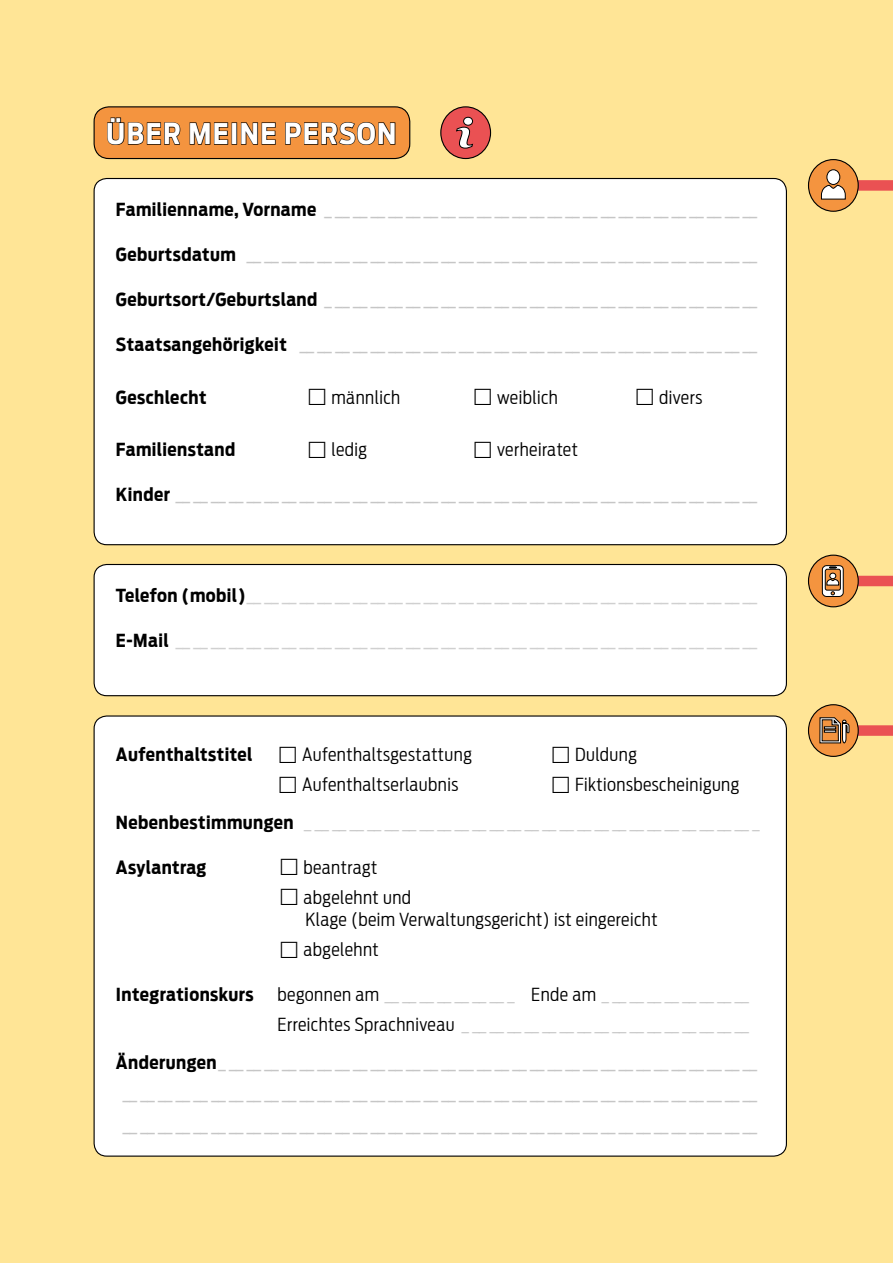
<style>
.page{position:relative;width:893px;height:1263px;background:#ffe596}
.page>*{position:absolute;margin:0;border:0;box-sizing:border-box;transform-origin:0 0}
.t1{font:700 28.5px "Antenna Cond";letter-spacing:.05em;color:#fff}
.t2{font:500 18px/31.5px "Antenna Cond";color:#c6c6c6}
.t3{font:300 18px/37.5px "Antenna Cond";letter-spacing:.025em;color:#c6c6c6}
.t4{font:300 18px/30px "Antenna Cond";letter-spacing:.025em;color:#000}
.t5{font:500 18px "Antenna Cond";color:#d0d0d0}
.t6{font:700 18px "Antenna Cond";letter-spacing:.025em;color:#000}
.s1{font-weight:700;color:#000}
.s2{color:#000}
</style>
<div class="page">
<div style="left:94px;top:178px;width:692px;height:367px;background:#fff;border-radius:13px"></div>
<div style="left:845px;top:180px;width:48px;height:11px;background:#ea5153"></div>
<div style="left:841px;top:576px;width:52px;height:10px;background:#ea5153"></div>
<div style="left:94px;top:716px;width:692px;height:440px;background:#fff;border-radius:13px"></div>
<div style="left:94px;top:564px;width:692px;height:132px;background:#fff;border-radius:13px"></div>
<div style="left:94px;top:564px;width:693px;height:132px;border:1px solid #000;border-radius:13px"></div>
<div style="left:94px;top:107px;width:316px;height:52px;background:#f4943f;border-radius:15px"></div>
<div style="left:94px;top:106px;width:316px;height:53px;border:1px solid #000;border-radius:15px"></div>
<svg style="left:107px;top:117px;width:74px;height:28px"></svg>
<svg style="left:189px;top:122px;width:40px;height:23px"></svg>
<div style="left:231px;top:122px;width:6px;height:23px;border:1px solid #000"></div>
<svg style="left:240px;top:122px;width:36px;height:23px"></svg>
<svg style="left:285px;top:122px;width:111px;height:23px"></svg>
<div style="left:441px;top:107px;width:50px;height:52px;background:#ea5153;border-radius:50%"></div>
<div style="left:440px;top:106px;width:51px;height:53px;border:1px solid #000;border-radius:50%"></div>
<svg style="left:456px;top:117px;width:17px;height:32px"></svg>
<div style="left:808px;top:160px;width:50px;height:51px;background:#f4943f;border-radius:50%"></div>
<div style="left:808px;top:159px;width:51px;height:53px;border:1px solid #000;border-radius:50%"></div>
<svg style="left:821px;top:169px;width:25px;height:31px"></svg>
<div style="left:808px;top:555px;width:50px;height:52px;background:#f4943f;border-radius:50%"></div>
<div style="left:808px;top:555px;width:51px;height:52px;border:1px solid #000;border-radius:50%"></div>
<svg style="left:822px;top:565px;width:22px;height:32px"></svg>
<div style="left:856px;top:725px;width:37px;height:11px;background:#ea5153"></div>
<div style="left:808px;top:705px;width:50px;height:51px;background:#f4943f;border-radius:50%"></div>
<div style="left:808px;top:704px;width:51px;height:53px;border:1px solid #000;border-radius:50%"></div>
<svg style="left:819px;top:717px;width:31px;height:27px"></svg>
<h1 class="t1" style="left:106px;top:117px;width:292px">ÜBER MEINE PERSON</h1>
<p class="t2" style="left:116px;top:194px;width:643px"><span class="s1">Familienname, Vorname</span> __ __ __ __ __ __ __ __ __ __ __ __ __ __ __ __ __ __ __ __ __ __ __ __ _</p>
<p class="t2" style="left:116px;top:239px;width:135px"><span class="s1">Geburtsdatum</span> ___________________________________________________________</p>
<p class="t2" style="left:116px;top:284px;width:643px"><span class="s1">Geburtsort/Geburtsland</span> __ __ __ __ __ __ __ __ __ __ __ __ __ __ __ __ __ __ __ __ __ __ __ __ _</p>
<p class="t2" style="left:116px;top:329px;width:188px"><span class="s1">Staatsangehörigkeit</span> _____________________________________________________</p>
<p class="t6" style="left:116px;top:386px;width:92px">Geschlecht</p>
<p class="t4" style="left:332px;top:382px;width:70px">männlich</p>
<p class="t4" style="left:497px;top:382px;width:62px">weiblich</p>
<p class="t4" style="left:659px;top:382px;width:45px">divers</p>
<p class="t6" style="left:116px;top:439px;width:121px">Familienstand</p>
<p class="t4" style="left:332px;top:434px;width:37px">ledig</p>
<p class="t4" style="left:497px;top:434px;width:88px">verheiratet ☐</p>
<p class="t2" style="left:116px;top:479px;width:643px"><span class="s1">Kinder</span> _ __ __ __ __ __ __ __ __ __ __ __ __ __ __ __ __ __ __ __ __ __ __ __ __ __ __ __ __ __ __ __ __ _</p>
<p class="t5" style="left:116px;top:585px;width:643px"><span class="s1">Telefon (mobil)</span>_ __ __ __ __ __ __ __ __ __ __ __ __ __ __ __ __ __ __ __ __ __ __ __ __ __ __ __ __ _</p>
<p class="t5" style="left:116px;top:630px;width:64px"><span class="s1">E-Mail</span> ___________________________________________________________________</p>
<p class="t6" style="left:116px;top:744px;width:138px">Aufenthaltstitel</p>
<p class="t4" style="left:302px;top:739px;width:172px">Aufenthaltsgestattung</p>
<p class="t4" style="left:575px;top:739px;width:63px">Duldung</p>
<p class="t4" style="left:302px;top:769px;width:158px">Aufenthaltserlaubnis</p>
<p class="t3" style="left:116px;top:766px;width:645px;text-indent:459px"><span class="s2">Fiktionsbescheinigung<br></span><span class="s1">Nebenbestimmungen</span> __ __ __ __ __ __ __ __ __ __ __ __ __ __ __ __ __ __ __ __ __ __ __ __ __ __</p>
<p class="t6" style="left:116px;top:856px;width:92px">Asylantrag</p>
<p class="t4" style="left:304px;top:852px;width:109px">beantragt abgelehnt und</p>
<p class="t4" style="left:304px;top:904px;width:356px">Klage (beim Verwaltungsgericht) ist eingereicht abgelehnt</p>
<p class="t6" style="left:116px;top:984px;width:139px">Integrationskurs</p>
<p class="t3" style="left:277px;top:979px;width:474px;line-height:30px"><span class="s2">begonnen am</span> _ __ __ __ __ __ __ __ <span class="s2">Ende am</span> __ __ __ __ __ __ __ __ _<br><span class="s2">Erreichtes Sprachniveau</span> _ _ __ __ __ __ __ __ __ __ __ __ __ __ __ __ __ _</p>
<p class="t2" style="left:116px;top:1046px;width:643px"><span class="s1">Änderungen</span> __ __ __ __ __ __ __ __ __ __ __ __ __ __ __ __ __ __ __ __ __ __ __ __ __ __ __ __ __ __ _ _________________________________________________________________________<br>_________________________________________________________________________</p>
</div>
